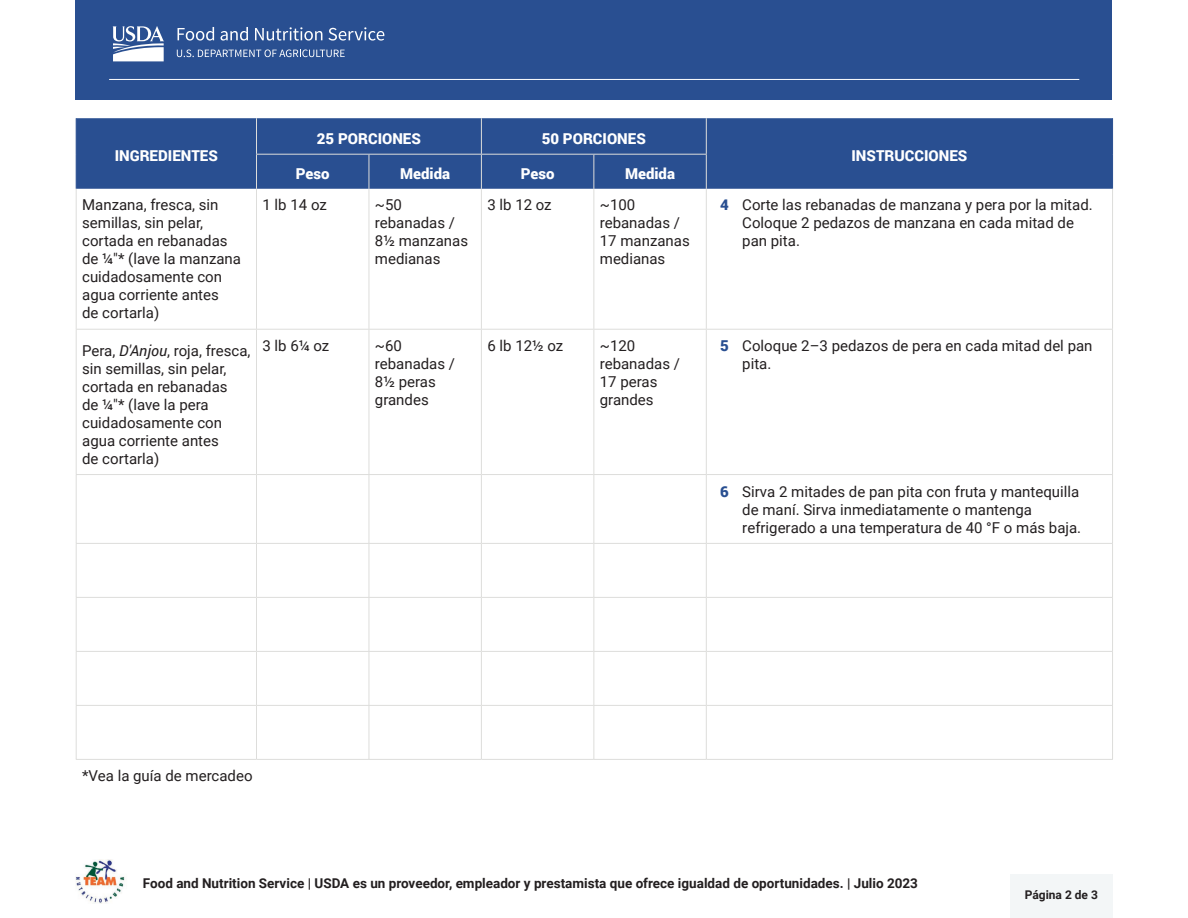
<style>
.page{position:relative;width:1188px;height:918px;background:#fff}
.page>*{position:absolute;margin:0;border:0;box-sizing:border-box;transform-origin:0 0}
.t1{font:15px/18px "Roboto";color:#231f20}
.t2{font:900 15px "Roboto";color:#fff}
.t3{font:700 13.5px "Roboto";color:#231f20}
.t4{font:700 12px "Roboto";color:#231f20}
.s1{font-weight:900;color:#294f91}
.s2{font-style:italic}
</style>
<div class="page">
<div style="left:76px;top:0;width:1036px;height:100px;background:#294f91"></div>
<hr style="left:109px;top:79px;width:970px;height:1px;background:#fff">
<img style="left:75px;top:860px;width:50px;height:43px">
<div style="left:1010px;top:874px;width:102px;height:44px;background:#f3f6f7"></div>
<div style="left:77px;top:118px;width:1035px;height:71px;background:#294f91"></div>
<hr style="left:256px;top:118px;width:1px;height:36px;background:#dddddb">
<hr style="left:481px;top:118px;width:1px;height:36px;background:#dddddb">
<hr style="left:706px;top:118px;width:1px;height:36px;background:#dddddb">
<hr style="left:256px;top:154px;width:113px;height:1px;background:#dddddb">
<hr style="left:256px;top:155px;width:1px;height:34px;background:#dddddb">
<hr style="left:369px;top:154px;width:112px;height:1px;background:#dddddb">
<hr style="left:369px;top:155px;width:1px;height:34px;background:#dddddb">
<hr style="left:481px;top:154px;width:113px;height:1px;background:#dddddb">
<hr style="left:481px;top:155px;width:1px;height:34px;background:#dddddb">
<hr style="left:594px;top:154px;width:113px;height:1px;background:#dddddb">
<hr style="left:593px;top:155px;width:1px;height:34px;background:#dddddb">
<hr style="left:706px;top:155px;width:1px;height:34px;background:#dddddb">
<hr style="left:76px;top:118px;width:1px;height:36px;background:#294f91">
<hr style="left:76px;top:154px;width:1px;height:35px;background:#294f91">
<hr style="left:1112px;top:118px;width:1px;height:36px;background:#294f91">
<hr style="left:1112px;top:154px;width:1px;height:35px;background:#294f91">
<hr style="left:76px;top:705px;width:180px;height:1px;background:#dddddb">
<hr style="left:76px;top:706px;width:1px;height:53px;background:#dddddb">
<hr style="left:256px;top:705px;width:113px;height:1px;background:#dddddb">
<hr style="left:256px;top:706px;width:1px;height:53px;background:#dddddb">
<hr style="left:369px;top:705px;width:112px;height:1px;background:#dddddb">
<hr style="left:369px;top:706px;width:1px;height:53px;background:#dddddb">
<hr style="left:481px;top:705px;width:113px;height:1px;background:#dddddb">
<hr style="left:481px;top:706px;width:1px;height:53px;background:#dddddb">
<hr style="left:594px;top:705px;width:112px;height:1px;background:#dddddb">
<hr style="left:593px;top:706px;width:1px;height:53px;background:#dddddb">
<hr style="left:706px;top:705px;width:407px;height:1px;background:#dddddb">
<hr style="left:706px;top:706px;width:1px;height:53px;background:#dddddb">
<hr style="left:1112px;top:706px;width:1px;height:53px;background:#dddddb">
<hr style="left:76px;top:759px;width:180px;height:1px;background:#dddddb">
<hr style="left:256px;top:759px;width:113px;height:1px;background:#dddddb">
<hr style="left:369px;top:759px;width:112px;height:1px;background:#dddddb">
<hr style="left:481px;top:759px;width:113px;height:1px;background:#dddddb">
<hr style="left:594px;top:759px;width:112px;height:1px;background:#dddddb">
<hr style="left:706px;top:759px;width:407px;height:1px;background:#dddddb">
<hr style="left:706px;top:189px;width:1px;height:140px;background:#dddddb">
<hr style="left:1112px;top:189px;width:1px;height:140px;background:#dddddb">
<hr style="left:76px;top:330px;width:1px;height:144px;background:#dddddb">
<hr style="left:256px;top:330px;width:1px;height:144px;background:#dddddb">
<hr style="left:369px;top:330px;width:1px;height:144px;background:#dddddb">
<hr style="left:481px;top:330px;width:1px;height:144px;background:#dddddb">
<hr style="left:593px;top:330px;width:1px;height:144px;background:#dddddb">
<hr style="left:706px;top:329px;width:407px;height:1px;background:#dddddb">
<hr style="left:706px;top:330px;width:1px;height:144px;background:#dddddb">
<hr style="left:1112px;top:330px;width:1px;height:144px;background:#dddddb">
<hr style="left:76px;top:474px;width:180px;height:1px;background:#dddddb">
<hr style="left:76px;top:475px;width:1px;height:68px;background:#dddddb">
<hr style="left:256px;top:474px;width:113px;height:1px;background:#dddddb">
<hr style="left:256px;top:475px;width:1px;height:68px;background:#dddddb">
<hr style="left:369px;top:474px;width:112px;height:1px;background:#dddddb">
<hr style="left:369px;top:475px;width:1px;height:68px;background:#dddddb">
<hr style="left:481px;top:474px;width:113px;height:1px;background:#dddddb">
<hr style="left:481px;top:475px;width:1px;height:68px;background:#dddddb">
<hr style="left:594px;top:474px;width:112px;height:1px;background:#dddddb">
<hr style="left:593px;top:475px;width:1px;height:68px;background:#dddddb">
<hr style="left:706px;top:474px;width:407px;height:1px;background:#dddddb">
<hr style="left:706px;top:475px;width:1px;height:68px;background:#dddddb">
<hr style="left:1112px;top:475px;width:1px;height:68px;background:#dddddb">
<hr style="left:76px;top:543px;width:180px;height:1px;background:#dddddb">
<hr style="left:76px;top:544px;width:1px;height:53px;background:#dddddb">
<hr style="left:256px;top:543px;width:113px;height:1px;background:#dddddb">
<hr style="left:256px;top:544px;width:1px;height:53px;background:#dddddb">
<hr style="left:369px;top:543px;width:112px;height:1px;background:#dddddb">
<hr style="left:369px;top:544px;width:1px;height:53px;background:#dddddb">
<hr style="left:481px;top:543px;width:113px;height:1px;background:#dddddb">
<hr style="left:481px;top:544px;width:1px;height:53px;background:#dddddb">
<hr style="left:594px;top:543px;width:112px;height:1px;background:#dddddb">
<hr style="left:593px;top:544px;width:1px;height:53px;background:#dddddb">
<hr style="left:706px;top:543px;width:407px;height:1px;background:#dddddb">
<hr style="left:706px;top:544px;width:1px;height:53px;background:#dddddb">
<hr style="left:1112px;top:544px;width:1px;height:53px;background:#dddddb">
<hr style="left:76px;top:597px;width:180px;height:1px;background:#dddddb">
<hr style="left:76px;top:598px;width:1px;height:53px;background:#dddddb">
<hr style="left:256px;top:597px;width:113px;height:1px;background:#dddddb">
<hr style="left:256px;top:598px;width:1px;height:53px;background:#dddddb">
<hr style="left:369px;top:597px;width:112px;height:1px;background:#dddddb">
<hr style="left:369px;top:598px;width:1px;height:53px;background:#dddddb">
<hr style="left:481px;top:597px;width:113px;height:1px;background:#dddddb">
<hr style="left:481px;top:598px;width:1px;height:53px;background:#dddddb">
<hr style="left:594px;top:597px;width:112px;height:1px;background:#dddddb">
<hr style="left:593px;top:598px;width:1px;height:53px;background:#dddddb">
<hr style="left:706px;top:597px;width:407px;height:1px;background:#dddddb">
<hr style="left:706px;top:598px;width:1px;height:53px;background:#dddddb">
<hr style="left:1112px;top:598px;width:1px;height:53px;background:#dddddb">
<hr style="left:76px;top:651px;width:180px;height:1px;background:#dddddb">
<hr style="left:76px;top:652px;width:1px;height:53px;background:#dddddb">
<hr style="left:256px;top:651px;width:113px;height:1px;background:#dddddb">
<hr style="left:256px;top:652px;width:1px;height:53px;background:#dddddb">
<hr style="left:369px;top:651px;width:112px;height:1px;background:#dddddb">
<hr style="left:369px;top:652px;width:1px;height:53px;background:#dddddb">
<hr style="left:481px;top:651px;width:113px;height:1px;background:#dddddb">
<hr style="left:481px;top:652px;width:1px;height:53px;background:#dddddb">
<hr style="left:594px;top:651px;width:112px;height:1px;background:#dddddb">
<hr style="left:593px;top:652px;width:1px;height:53px;background:#dddddb">
<hr style="left:706px;top:651px;width:407px;height:1px;background:#dddddb">
<hr style="left:706px;top:652px;width:1px;height:53px;background:#dddddb">
<hr style="left:1112px;top:652px;width:1px;height:53px;background:#dddddb">
<hr style="left:76px;top:189px;width:1px;height:140px;background:#dddddb">
<hr style="left:256px;top:189px;width:1px;height:140px;background:#dddddb">
<hr style="left:369px;top:189px;width:1px;height:140px;background:#dddddb">
<hr style="left:481px;top:189px;width:1px;height:140px;background:#dddddb">
<hr style="left:593px;top:189px;width:1px;height:140px;background:#dddddb">
<hr style="left:76px;top:329px;width:180px;height:1px;background:#dddddb">
<hr style="left:256px;top:329px;width:113px;height:1px;background:#dddddb">
<hr style="left:369px;top:329px;width:112px;height:1px;background:#dddddb">
<hr style="left:481px;top:329px;width:113px;height:1px;background:#dddddb">
<hr style="left:594px;top:329px;width:112px;height:1px;background:#dddddb">
<svg style="left:178px;top:27px;width:36px;height:14px"></svg>
<svg style="left:221px;top:27px;width:27px;height:14px"></svg>
<svg style="left:255px;top:27px;width:67px;height:14px"></svg>
<svg style="left:328px;top:27px;width:56px;height:14px"></svg>
<svg style="left:177px;top:49px;width:168px;height:8px"></svg>
<svg style="left:112px;top:26px;width:52px;height:35px"></svg>
<p class="t2" style="left:115px;top:145px;width:105px">INGREDIENTES</p>
<p class="t2" style="left:317px;top:128px;width:106px">25 PORCIONES</p>
<p class="t2" style="left:542px;top:128px;width:106px">50 PORCIONES</p>
<p class="t2" style="left:296px;top:163px;width:35px">Peso</p>
<p class="t2" style="left:400px;top:163px;width:51px">Medida</p>
<p class="t2" style="left:521px;top:163px;width:35px">Peso</p>
<p class="t2" style="left:625px;top:163px;width:51px">Medida</p>
<p class="t2" style="left:852px;top:145px;width:117px">INSTRUCCIONES</p>
<p class="t1" style="left:82px;top:196px;width:160px">Manzana, fresca, sin semillas, sin pelar, cortada en rebanadas de ¼"* (lave la manzana cuidadosamente con agua corriente antes<br>de cortarla)</p>
<p class="t1" style="left:263px;top:196px;width:66px">1 lb 14 oz</p>
<p class="t1" style="left:375px;top:195px;width:95px">~50 rebanadas /<br>8½ manzanas medianas</p>
<p class="t1" style="left:487px;top:196px;width:66px">3 lb 12 oz</p>
<p class="t1" style="left:600px;top:195px;width:91px">~100 rebanadas /<br>17 manzanas medianas</p>
<p class="t1" style="left:742px;top:196px;width:352px;text-indent:-22px"><span class="s1">4</span> Corte las rebanadas de manzana y pera por la mitad.<br>Coloque 2 pedazos de manzana en cada mitad de pan pita.</p>
<p class="t1" style="left:82px;top:341px;width:170px">Pera, <span class="s2">D'Anjou</span>, roja, fresca, sin semillas, sin pelar, cortada en rebanadas<br>de ¼"* (lave la pera cuidadosamente con agua corriente antes<br>de cortarla)</p>
<p class="t1" style="left:263px;top:336px;width:68px">3 lb 6¼ oz</p>
<p class="t1" style="left:375px;top:336px;width:82px">~60 rebanadas /<br>8½ peras grandes</p>
<p class="t1" style="left:487px;top:336px;width:77px">6 lb 12½ oz</p>
<p class="t1" style="left:600px;top:336px;width:82px">~120 rebanadas /<br>17 peras grandes</p>
<p class="t1" style="left:742px;top:336px;width:352px;text-indent:-22px"><span class="s1">5</span> Coloque 2–3 pedazos de pera en cada mitad del pan pita.</p>
<p class="t1" style="left:742px;top:482px;width:340px;text-indent:-22px"><span class="s1">6</span> Sirva 2 mitades de pan pita con fruta y mantequilla de maní. Sirva inmediatamente o mantenga refrigerado a una temperatura de 40 °F o más baja.</p>
<p class="t1" style="left:82px;top:767px;width:172px">*Vea la guía de mercadeo</p>
<p class="t3" style="left:143px;top:874px;width:777px">Food and Nutrition Service | USDA es un proveedor, empleador y prestamista que ofrece igualdad de oportunidades. | Julio 2023</p>
<p class="t4" style="left:1025px;top:887px;width:75px">Página 2 de 3</p>
</div>
